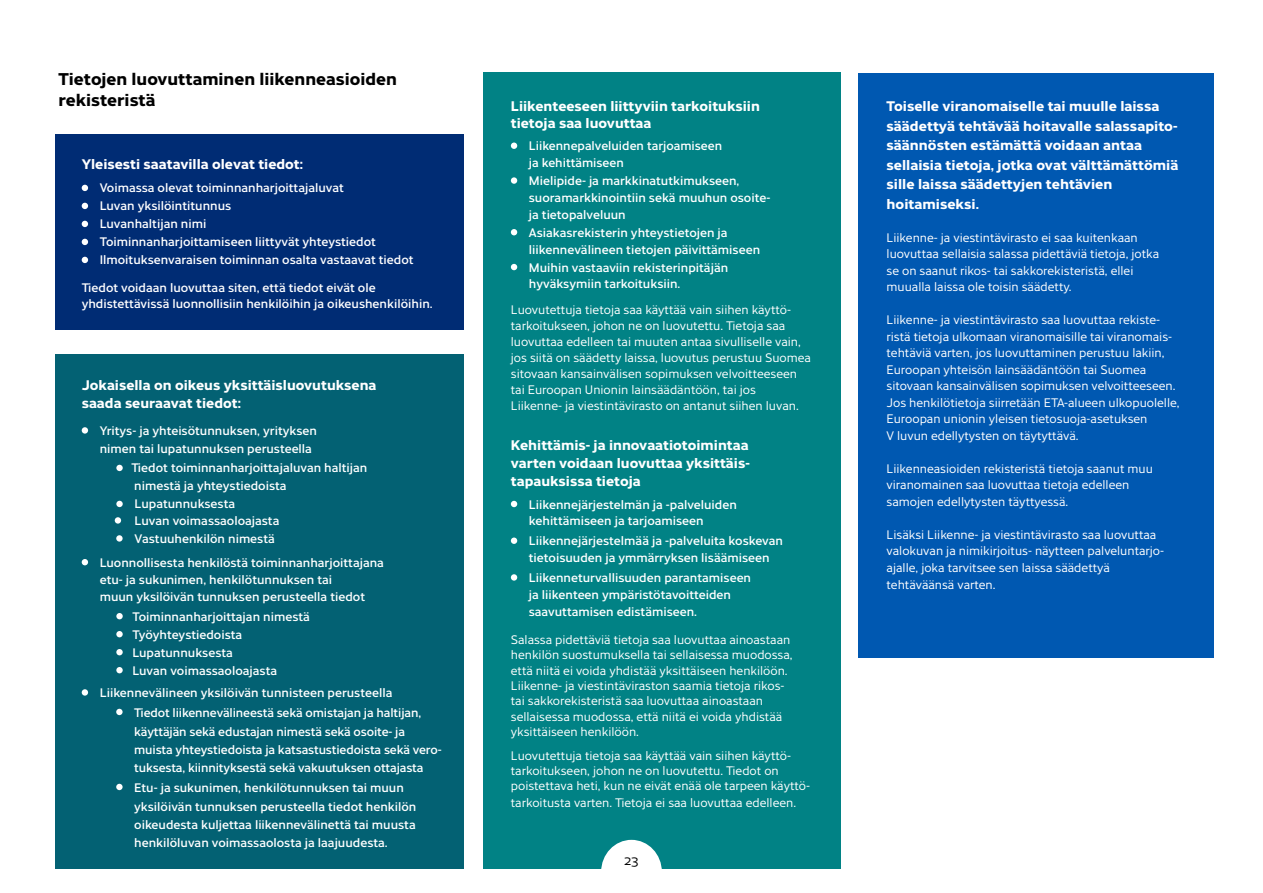
<style>
.page{position:relative;width:1263px;height:893px;background:#fff}
.page>*{position:absolute;margin:0;border:0;box-sizing:border-box;transform-origin:0 0}
.t1{font:700 16.5px/21px "Cresta";color:#000}
.t2{font:700 13.5px/19.5px "Cresta";color:#fff}
.t3{font:12.75px "Cresta";color:#000}
.t4{font:12px/16.5px "Cresta";color:#fff}
.t5{font:500 12px/18px "Cresta";color:#fff}
</style>
<div class="page">
<div style="left:858px;top:73px;width:356px;height:585px;background:#0058b1"></div>
<div style="left:483px;top:72px;width:357px;height:797px;background:#018285"></div>
<div style="left:55px;top:355px;width:408px;height:514px;background:#036173"></div>
<div style="left:55px;top:134px;width:408px;height:196px;background:#002c74"></div>
<svg style="left:82px;top:185px;width:6px;height:6px"></svg>
<svg style="left:82px;top:203px;width:6px;height:6px"></svg>
<svg style="left:82px;top:221px;width:6px;height:6px"></svg>
<svg style="left:82px;top:239px;width:6px;height:6px"></svg>
<svg style="left:82px;top:257px;width:6px;height:6px"></svg>
<div style="left:82px;top:427px;width:6px;height:7px;background:#fff;border-radius:50%"></div>
<div style="left:116px;top:465px;width:7px;height:6px;background:#fff;border-radius:50%"></div>
<div style="left:116px;top:501px;width:7px;height:6px;background:#fff;border-radius:50%"></div>
<div style="left:115px;top:517px;width:6px;height:7px;background:#fff;border-radius:50%"></div>
<svg style="left:116px;top:535px;width:7px;height:7px"></svg>
<svg style="left:82px;top:559px;width:6px;height:6px"></svg>
<div style="left:116px;top:613px;width:7px;height:6px;background:#fff;border-radius:50%"></div>
<div style="left:116px;top:631px;width:7px;height:6px;background:#fff;border-radius:50%"></div>
<div style="left:116px;top:649px;width:7px;height:6px;background:#fff;border-radius:50%"></div>
<div style="left:116px;top:667px;width:7px;height:6px;background:#fff;border-radius:50%"></div>
<div style="left:82px;top:689px;width:6px;height:7px;background:#fff;border-radius:50%"></div>
<div style="left:116px;top:709px;width:7px;height:6px;background:#fff;border-radius:50%"></div>
<div style="left:116px;top:784px;width:7px;height:6px;background:#fff;border-radius:50%"></div>
<svg style="left:511px;top:501px;width:6px;height:6px"></svg>
<div style="left:511px;top:537px;width:6px;height:7px;background:#fff;border-radius:50%"></div>
<div style="left:511px;top:574px;width:6px;height:7px;background:#fff;border-radius:50%"></div>
<svg style="left:511px;top:143px;width:6px;height:6px"></svg>
<div style="left:511px;top:177px;width:6px;height:7px;background:#fff;border-radius:50%"></div>
<svg style="left:511px;top:229px;width:6px;height:6px"></svg>
<svg style="left:511px;top:264px;width:6px;height:6px"></svg>
<svg style="left:601px;top:840px;width:61px;height:29px"></svg>
<h1 class="t1" style="left:58px;top:67px;width:340px">Tietojen luovuttaminen liikenneasioiden rekisteristä</h1>
<p class="t2" style="left:82px;top:153px;width:223px">Yleisesti saatavilla olevat tiedot:</p>
<p class="t5" style="left:100px;top:178px;width:315px">Voimassa olevat toiminnanharjoittajaluvat<br>Luvan yksilöintitunnus<br>Luvanhaltijan nimi<br>Toiminnanharjoittamiseen liittyvät yhteystiedot Ilmoituksenvaraisen toiminnan osalta vastaavat tiedot</p>
<p class="t5" style="left:82px;top:278px;width:352px;line-height:16.5px">Tiedot voidaan luovuttaa siten, että tiedot eivät ole yhdistettävissä luonnollisiin henkilöihin ja oikeushenkilöihin.</p>
<p class="t2" style="left:82px;top:375px;width:296px;line-height:18px">Jokaisella on oikeus yksittäisluovutuksena saada seuraavat tiedot:</p>
<p class="t5" style="left:100px;top:421px;width:219px">Yritys- ja yhteisötunnuksen, yrityksen nimen tai lupatunnuksen perusteella</p>
<p class="t5" style="left:131px;top:458px;width:238px">Tiedot toiminnanharjoittajaluvan haltijan nimestä ja yhteystiedoista<br>Lupatunnuksesta</p>
<p class="t5" style="left:135px;top:511px;width:146px">Luvan voimassaoloajasta<br>Vastuuhenkilön nimestä</p>
<p class="t5" style="left:100px;top:553px;width:286px;line-height:17.2px">Luonnollisesta henkilöstä toiminnanharjoittajana etu- ja sukunimen, henkilötunnuksen tai<br>muun yksilöivän tunnuksen perusteella tiedot</p>
<p class="t5" style="left:132px;top:607px;width:179px">Toiminnanharjoittajan nimestä<br>Työyhteystiedoista<br>Lupatunnuksesta<br>Luvan voimassaoloajasta</p>
<p class="t5" style="left:134px;top:682px;width:288px;line-height:19.5px;text-indent:-34px">Liikennevälineen yksilöivän tunnisteen perusteella<br>Tiedot liikennevälineestä sekä omistajan ja haltijan, käyttäjän sekä edustajan nimestä sekä osoite- ja</p>
<p class="t5" style="left:134px;top:740px;width:309px">muista yhteystiedoista ja katsastustiedoista sekä vero&shy;tuksesta, kiinnityksestä sekä vakuutuksen ottajasta</p>
<p class="t5" style="left:134px;top:777px;width:284px;line-height:19.5px">Etu- ja sukunimen, henkilötunnuksen tai muun yksilöivän tunnuksen perusteella tiedot henkilön</p>
<p class="t5" style="left:134px;top:815px;width:283px">oikeudesta kuljettaa liikennevälinettä tai muusta henkilöluvan voimassaolosta ja laajuudesta.</p>
<p class="t2" style="left:511px;top:97px;width:251px;line-height:16.5px">Liikenteeseen liittyviin tarkoituksiin tietoja saa luovuttaa</p>
<p class="t5" style="left:529px;top:137px;width:195px;line-height:16.8px">Liikennepalveluiden tarjoamiseen ja kehittämiseen</p>
<p class="t5" style="left:529px;top:172px;width:243px;line-height:16.8px">Mielipide- ja markkinatutkimukseen, suoramarkkinointiin sekä muuhun osoite&shy;ja tietopalveluun</p>
<p class="t5" style="left:529px;top:223px;width:233px;line-height:16.8px">Asiakasrekisterin yhteystietojen ja liikennevälineen tietojen päivittämiseen</p>
<p class="t5" style="left:529px;top:258px;width:201px;line-height:16.8px">Muihin vastaaviin rekisterinpitäjän hyväksymiin tarkoituksiin.</p>
<p class="t4" style="left:511px;top:300px;width:302px;line-height:16px">Luovutettuja tietoja saa käyttää vain siihen käyttö&shy;tarkoitukseen, johon ne on luovutettu. Tietoja saa luovuttaa edelleen tai muuten antaa sivulliselle vain, jos siitä on säädetty laissa, luovutus perustuu Suomea sitovaan kansainvälisen sopimuksen velvoitteeseen tai Euroopan Unionin lainsäädäntöön, tai jos<br>Liikenne- ja viestintävirasto on antanut siihen luvan.</p>
<p class="t2" style="left:511px;top:435px;width:240px;line-height:18px;text-align:justify">Kehittämis- ja innovaatiotoimintaa varten voidaan luovuttaa yksittäis&shy;tapauksissa tietoja</p>
<p class="t5" style="left:529px;top:495px;width:210px;line-height:16.8px">Liikennejärjestelmän ja -palveluiden kehittämiseen ja tarjoamiseen</p>
<p class="t5" style="left:529px;top:532px;width:256px;line-height:16.8px">Liikennejärjestelmää ja -palveluita koskevan tietoisuuden ja ymmärryksen lisäämiseen</p>
<p class="t5" style="left:529px;top:568px;width:224px;line-height:16.8px">Liikenneturvallisuuden parantamiseen ja liikenteen ympäristötavoitteiden saavuttamisen edistämiseen.</p>
<p class="t4" style="left:511px;top:631px;width:283px;line-height:15.3px">Salassa pidettäviä tietoja saa luovuttaa ainoastaan henkilön suostumuksella tai sellaisessa muodossa, että niitä ei voida yhdistää yksittäiseen henkilöön.<br>Liikenne- ja viestintäviraston saamia tietoja rikos&shy;tai sakkorekisteristä saa luovuttaa ainoastaan sellaisessa muodossa, että niitä ei voida yhdistää yksittäiseen henkilöön.</p>
<p class="t4" style="left:511px;top:747px;width:301px;line-height:15.3px">Luovutettuja tietoja saa käyttää vain siihen käyttö&shy;tarkoitukseen, johon ne on luovutettu. Tiedot on poistettava heti, kun ne eivät enää ole tarpeen käyttö-</p>
<p class="t4" style="left:511px;top:794px;width:287px">tarkoitusta varten. Tietoja ei saa luovuttaa edelleen.</p>
<p class="t3" style="left:624px;top:851px;width:16px">23</p>
<p class="t2" style="left:886px;top:96px;width:293px">Toiselle viranomaiselle tai muulle laissa säädettyä tehtävää hoitavalle salassapito&shy;säännösten estämättä voidaan antaa sellaisia tietoja, jotka ovat välttämättömiä sille laissa säädettyjen tehtävien hoitamiseksi.</p>
<p class="t4" style="left:886px;top:229px;width:274px">Liikenne- ja viestintävirasto ei saa kuitenkaan luovuttaa sellaisia salassa pidettäviä tietoja, jotka se on saanut rikos- tai sakkorekisteristä, ellei muualla laissa ole toisin säädetty.</p>
<p class="t4" style="left:886px;top:311px;width:295px">Liikenne- ja viestintävirasto saa luovuttaa rekiste&shy;ristä tietoja ulkomaan viranomaisille tai viranomais&shy;tehtäviä varten, jos luovuttaminen perustuu lakiin, Euroopan yhteisön lainsäädäntöön tai Suomea sitovaan kansainvälisen sopimuksen velvoitteeseen.<br>Jos henkilötietoja siirretään ETA-alueen ulkopuolelle, Euroopan unionin yleisen tietosuoja-asetuksen<br>V luvun edellytysten on täytyttävä.</p>
<p class="t4" style="left:886px;top:460px;width:268px">Liikenneasioiden rekisteristä tietoja saanut muu viranomainen saa luovuttaa tietoja edelleen samojen edellytysten täyttyessä.</p>
<p class="t4" style="left:886px;top:526px;width:279px">Lisäksi Liikenne- ja viestintävirasto saa luovuttaa valokuvan ja nimikirjoitus- näytteen palveluntarjo&shy;ajalle, joka tarvitsee sen laissa säädettyä tehtäväänsä varten.</p>
</div>
